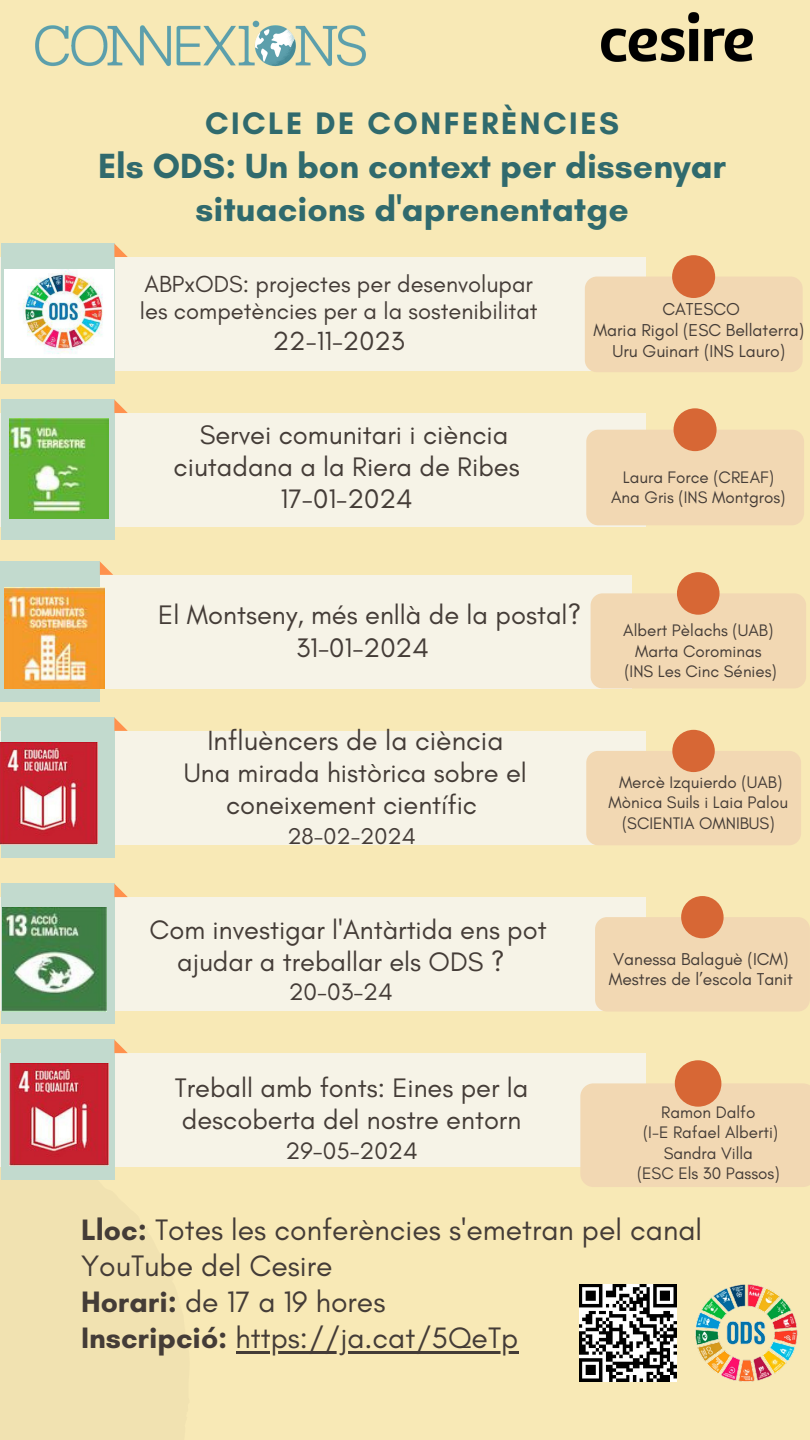
<style>
.page{position:relative;width:810px;height:1440px;background:#f8e9b6}
.page>*{position:absolute;margin:0;border:0;box-sizing:border-box;transform-origin:0 0}
.t1{font:700 35.6px/42.8px "Glacial Indifference";color:#306a6d;text-align:center}
.t2{font:700 31.7px "Glacial Indifference";letter-spacing:.08em;color:#306a6d}
.t3{font:30.1px/36px "Glacial Indifference";color:#443c37}
.t4{font:28.3px "Glacial Indifference";color:#443c37}
.t5{font:27.3px/32.2px "Glacial Indifference";color:#443c37;text-align:center}
.t6{font:26.7px "Glacial Indifference";color:#443c37}
.t7{font:24.3px "Glacial Indifference";color:#443c37}
.t8{font:23.7px/27.8px "Glacial Indifference";color:#443c37}
.t9{font:23.3px "Glacial Indifference";color:#443c37}
.t10{font:17.5px "Glacial Indifference";color:#443c37}
.t11{font:17px/20.2px "Glacial Indifference";color:#443c37;text-align:center}
.s1{font-weight:700}
</style>
<div class="page">
<div style="left:0;top:413px;width:646px;height:114px;background:#f6f3e7"></div>
<div style="left:1px;top:400px;width:113px;height:140px;background:#c2dace"></div>
<svg style="left:114px;top:400px;width:14px;height:13px"></svg>
<div style="left:0;top:575px;width:631px;height:113px;background:#f6f3e7"></div>
<div style="left:0;top:561px;width:100px;height:141px;background:#c2dace"></div>
<svg style="left:100px;top:562px;width:13px;height:13px"></svg>
<div style="left:0;top:731px;width:646px;height:113px;background:#f6f3e7"></div>
<div style="left:1px;top:718px;width:113px;height:140px;background:#c2dace"></div>
<svg style="left:114px;top:718px;width:14px;height:13px"></svg>
<div style="left:0;top:897px;width:646px;height:114px;background:#f6f3e7"></div>
<div style="left:1px;top:884px;width:113px;height:140px;background:#c2dace"></div>
<svg style="left:114px;top:884px;width:14px;height:13px"></svg>
<div style="left:586px;top:430px;width:218px;height:95px;background:#f2d8b3;border-radius:12px"></div>
<div style="left:674px;top:408px;width:43px;height:43px;background:#d76735;border-radius:50%"></div>
<div style="left:591px;top:593px;width:215px;height:95px;background:#f2d8b3;border-radius:12px"></div>
<div style="left:677px;top:572px;width:43px;height:43px;background:#d76735;border-radius:50%"></div>
<div style="left:586px;top:751px;width:215px;height:94px;background:#f2d8b3;border-radius:12px"></div>
<div style="left:672px;top:730px;width:43px;height:42px;background:#d76735;border-radius:50%"></div>
<img style="left:695px;top:1284px;width:103px;height:98px">
<img style="left:601px;top:13px;width:151px;height:49px">
<div style="left:0;top:257px;width:646px;height:114px;background:#f6f3e7"></div>
<div style="left:1px;top:244px;width:113px;height:140px;background:#c2dace"></div>
<svg style="left:114px;top:244px;width:14px;height:13px"></svg>
<div style="left:595px;top:917px;width:215px;height:95px;background:#f2d8b3;border-radius:12px"></div>
<div style="left:681px;top:896px;width:43px;height:42px;background:#d76735;border-radius:50%"></div>
<div style="left:0;top:1053px;width:646px;height:114px;background:#f6f3e7"></div>
<div style="left:1px;top:1040px;width:113px;height:140px;background:#c2dace"></div>
<svg style="left:114px;top:1040px;width:14px;height:13px"></svg>
<div style="left:580px;top:1083px;width:230px;height:104px;background:#f2d8b3"></div>
<div style="left:675px;top:1060px;width:46px;height:47px;background:#d76735;border-radius:50%"></div>
<div style="left:585px;top:277px;width:218px;height:95px;background:#f2d8b3;border-radius:12px"></div>
<div style="left:672px;top:255px;width:43px;height:43px;background:#d76735;border-radius:50%"></div>
<img style="left:4px;top:270px;width:110px;height:88px">
<img style="left:3px;top:908px;width:103px;height:104px">
<img style="left:4px;top:587px;width:100px;height:101px">
<img style="left:0;top:742px;width:97px;height:102px">
<img style="left:10px;top:1064px;width:99px;height:102px">
<img style="left:10px;top:419px;width:99px;height:99px">
<img style="left:579px;top:1284px;width:98px;height:98px">
<img style="left:35px;top:20px;width:331px;height:47px">
<hr style="left:236px;top:1351px;width:282px;height:3px;background:#443c37">
<p class="t2" style="left:205px;top:104px;width:416px">CICLE DE CONFERÈNCIES</p>
<p class="t1" style="left:98px;top:145px;width:630px">Els ODS: Un bon context per dissenyar situacions d'aprenentatge</p>
<p class="t8" style="left:140px;top:269px;width:399px">ABPxODS: projectes per desenvolupar les competències per a la sostenibilitat</p>
<p class="t6" style="left:273px;top:325px;width:133px">22-11-2023</p>
<p class="t5" style="left:174px;top:418px;width:348px">Servei comunitari i ciència ciutadana a la Riera de Ribes</p>
<p class="t5" style="left:281px;top:483px;width:134px">17-01-2024</p>
<p class="t10" style="left:662px;top:298px;width:79px">CATESCO</p>
<p class="t10" style="left:594px;top:319px;width:212px">Maria Rigol (ESC Bellaterra)</p>
<p class="t10" style="left:612px;top:340px;width:174px">Uru Guinart (INS Lauro)</p>
<p class="t11" style="left:623px;top:467px;width:153px">Laura Force (CREAF)</p>
<p class="t11" style="left:611px;top:487px;width:176px">Ana Gris (INS Montgros)</p>
<p class="t5" style="left:158px;top:599px;width:425px">El Montseny, més enllà de la postal?</p>
<p class="t5" style="left:296px;top:631px;width:134px">31-01-2024</p>
<p class="t4" style="left:207px;top:723px;width:298px">Influèncers de la ciència</p>
<p class="t5" style="left:184px;top:757px;width:345px">Una mirada històrica sobre el coneixement científic</p>
<p class="t9" style="left:287px;top:822px;width:130px">28-02-2024</p>
<p class="t11" style="left:623px;top:620px;width:152px">Albert Pèlachs (UAB)</p>
<p class="t11" style="left:635px;top:641px;width:128px">Marta Corominas</p>
<p class="t11" style="left:624px;top:661px;width:154px">(INS Les Cinc Sénies)</p>
<p class="t11" style="left:619px;top:772px;width:165px">Mercè Izquierdo (UAB)</p>
<p class="t11" style="left:609px;top:792px;width:181px">Mònica Suils i Laia Palou (SCIENTIA OMNIBUS)</p>
<p class="t5" style="left:150px;top:913px;width:399px">Com investigar l'Antàrtida ens pot ajudar a treballar els ODS ?</p>
<p class="t7" style="left:289px;top:977px;width:106px">20-03-24</p>
<p class="t10" style="left:613px;top:948px;width:177px">Vanessa Balaguè (ICM)</p>
<p class="t10" style="left:609px;top:969px;width:186px">Mestres de l’escola Tanit</p>
<p class="t5" style="left:175px;top:1071px;width:355px;text-align:left">Treball amb fonts: Eines per la descoberta del nostre entorn</p>
<p class="t7" style="left:286px;top:1136px;width:134px">29-05-2024</p>
<p class="t11" style="left:661px;top:1102px;width:96px">Ramon Dalfo</p>
<p class="t11" style="left:643px;top:1122px;width:137px">(I-E Rafael Alberti)</p>
<p class="t11" style="left:664px;top:1143px;width:91px">Sandra Villa</p>
<p class="t11" style="left:637px;top:1163px;width:144px">(ESC Els 30 Passos)</p>
<p class="t3" style="left:81px;top:1212px;width:623px"><span class="s1">Lloc:</span> Totes les conferències s'emetran pel canal<br>YouTube del Cesire</p>
<p class="t3" style="left:81px;top:1284px;width:306px"><span class="s1">Horari:</span> de 17 a 19 hores</p>
<p class="t3" style="left:81px;top:1320px;width:439px"><span class="s1">Inscripció:</span> https://ja.cat/5QeTp</p>
</div>
